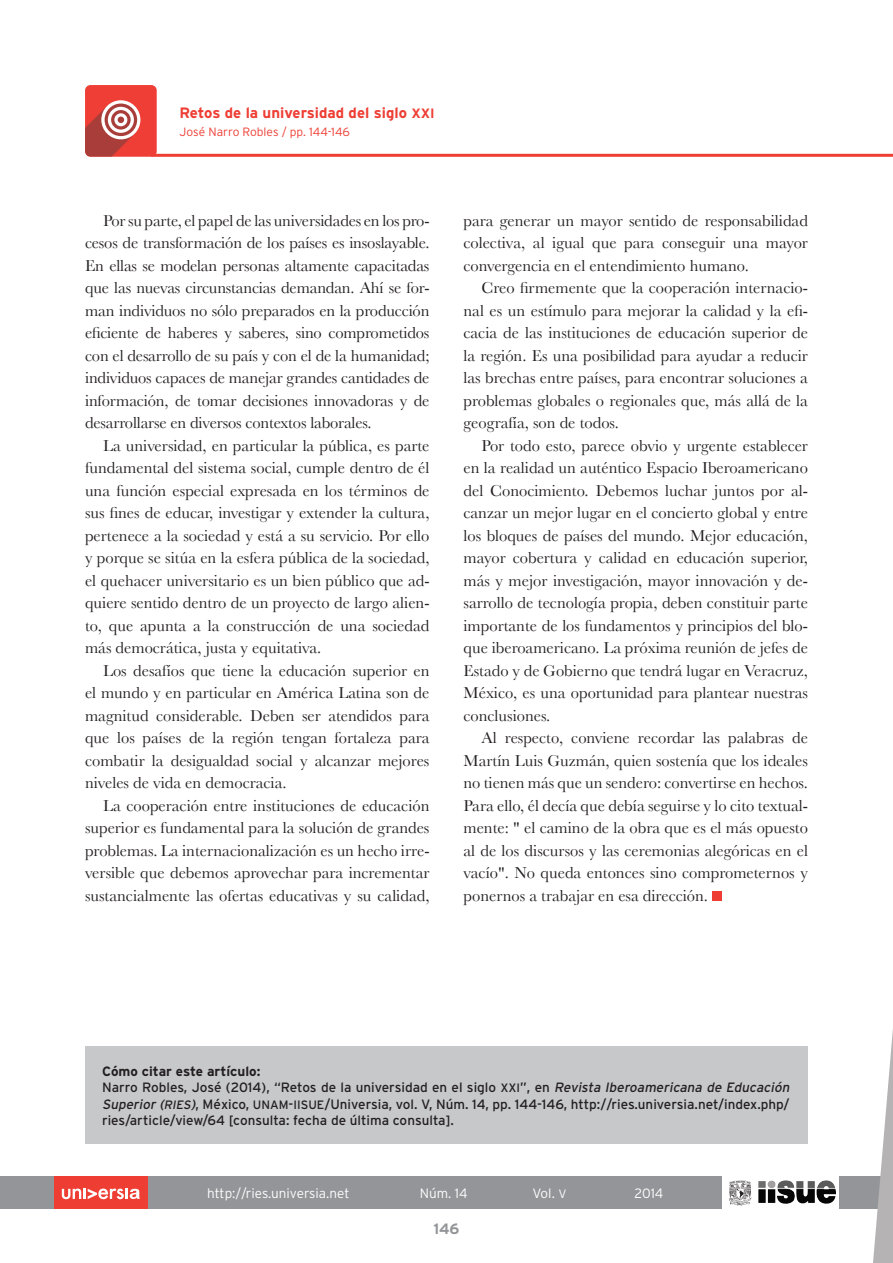
<style>
.page{position:relative;width:893px;height:1263px;background:#fff}
.page>*{position:absolute;margin:0;border:0;box-sizing:border-box;transform-origin:0 0}
.t1{font:16.5px/22.5px "Baskerville";color:#231f20;text-align:justify}
.t2{font:700 15px "Interstate";color:#ee3e34}
.t3{font:700 15px "Interstate";color:#939598}
.t4{font:13.5px/16.5px "Interstate";color:#231f20}
.t5{font:300 13.5px "Interstate";color:#fff}
.t6{font:700 13.5px "Interstate";color:#231f20}
.t7{font:300 12px "Interstate";color:#ee3e34}
.s1{font-family:"Interstate Bold SC900";font-weight:400;font-size:13.5px}
.s2{font-family:"Interstate Regular SC900";font-size:12.15px}
.s3{font-style:italic}
.s4{font-family:"Interstate Regular SC900";font-style:italic;font-size:12.15px}
.s5{font-family:"Interstate Regular SC900"}
.s6{font-family:"Interstate Light SC900";font-weight:400;font-size:12.15px}
</style>
<div class="page">
<div style="left:0;top:1177px;width:893px;height:32px;background:#939598"></div>
<div style="left:54px;top:1177px;width:94px;height:32px;background:#ee3e34"></div>
<svg style="left:62px;top:1188px;width:78px;height:11px"></svg>
<div style="left:723px;top:1177px;width:116px;height:32px;background:#fff"></div>
<img style="left:758px;top:1180px;width:78px;height:24px">
<svg style="left:729px;top:1180px;width:22px;height:25px"></svg>
<hr style="left:151px;top:154px;width:742px;height:3px;background:#ee3e34">
<div style="left:85px;top:85px;width:72px;height:72px;background:#ee3e35;border-radius:5px"></div>
<svg style="left:85px;top:100px;width:55px;height:57px"></svg>
<div style="left:712px;top:892px;width:9px;height:9px;background:#ee3e34"></div>
<div style="left:85px;top:1046px;width:723px;height:98px;background:#c7c8ca"></div>
<svg style="left:873px;top:1029px;width:20px;height:234px"></svg>
<p class="t2" style="left:180px;top:104px;width:257px">Retos de la universidad del siglo <span class="s1">xxi</span></p>
<p class="t7" style="left:180px;top:125px;width:172px">José Narro Robles / pp. 144-146</p>
<p class="t1" style="left:85px;top:209px;width:346px;text-indent:18px">Por su parte, el papel de las universidades en los pro&shy;cesos de transformación de los países es insoslayable.<br>En ellas se modelan personas altamente capacitadas que las nuevas circunstancias demandan. Ahí se for&shy;man individuos no sólo preparados en la producción eficiente de haberes y saberes, sino comprometidos con el desarrollo de su país y con el de la humanidad; individuos capaces de manejar grandes cantidades de información, de tomar decisiones innovadoras y de desarrollarse en diversos contextos laborales.</p>
<p class="t1" style="left:85px;top:434px;width:346px;text-indent:18px">La universidad, en particular la pública, es parte fundamental del sistema social, cumple dentro de él una función especial expresada en los términos de sus fines de educar, investigar y extender la cultura, pertenece a la sociedad y está a su servicio. Por ello y porque se sitúa en la esfera pública de la sociedad, el quehacer universitario es un bien público que ad&shy;quiere sentido dentro de un proyecto de largo alien&shy;to, que apunta a la construcción de una sociedad más democrática, justa y equitativa.</p>
<p class="t1" style="left:85px;top:659px;width:346px;text-indent:18px">Los desafíos que tiene la educación superior en el mundo y en particular en América Latina son de magnitud considerable. Deben ser atendidos para que los países de la región tengan fortaleza para combatir la desigualdad social y alcanzar mejores niveles de vida en democracia.</p>
<p class="t1" style="left:85px;top:794px;width:346px;text-indent:18px">La cooperación entre instituciones de educación superior es fundamental para la solución de grandes problemas. La internacionalización es un hecho irre&shy;versible que debemos aprovechar para incrementar sustancialmente las ofertas educativas y su calidad,</p>
<p class="t1" style="left:463px;top:209px;width:346px">para generar un mayor sentido de responsabilidad colectiva, al igual que para conseguir una mayor convergencia en el entendimiento humano.</p>
<p class="t1" style="left:463px;top:276px;width:346px;text-indent:18px">Creo firmemente que la cooperación internacio&shy;nal es un estímulo para mejorar la calidad y la efi&shy;cacia de las instituciones de educación superior de la región. Es una posibilidad para ayudar a reducir las brechas entre países, para encontrar soluciones a problemas globales o regionales que, más allá de la geografía, son de todos.</p>
<p class="t1" style="left:463px;top:434px;width:346px;text-indent:18px">Por todo esto, parece obvio y urgente establecer en la realidad un auténtico Espacio Iberoamericano del Conocimiento. Debemos luchar juntos por al&shy;canzar un mejor lugar en el concierto global y entre los bloques de países del mundo. Mejor educación, mayor cobertura y calidad en educación superior, más y mejor investigación, mayor innovación y de&shy;sarrollo de tecnología propia, deben constituir parte importante de los fundamentos y principios del blo&shy;que iberoamericano. La próxima reunión de jefes de Estado y de Gobierno que tendrá lugar en Veracruz, México, es una oportunidad para plantear nuestras conclusiones.</p>
<p class="t1" style="left:463px;top:726px;width:346px;text-indent:18px">Al respecto, conviene recordar las palabras de Martín Luis Guzmán, quien sostenía que los ideales no tienen más que un sendero: convertirse en hechos.<br>Para ello, él decía que debía seguirse y lo cito textual&shy;mente: " el camino de la obra que es el más opuesto al de los discursos y las ceremonias alegóricas en el vacío". No queda entonces sino comprometernos y ponernos a trabajar en esa dirección.</p>
<p class="t6" style="left:102px;top:1063px;width:160px">Cómo citar este artículo:</p>
<p class="t4" style="left:102px;top:1079px;width:692px">Narro Robles, José (2014), “Retos de la universidad en el siglo <span class="s2">XXI</span>”, en <span class="s3">Revista Iberoamericana de Educación<br>Superior (</span><span class="s4">RIES</span><span class="s3">)</span>, México, <span class="s2">UNAM</span><span class="s5">-</span><span class="s2">IISUE</span><span class="s5">/</span>Universia, vol. V, Núm. 14, pp. 144-146, http://ries.universia.net/index.php/ ries/article/view/64 [consulta: fecha de última consulta].</p>
<p class="t5" style="left:207px;top:1186px;width:144px">http://ries.universia.net</p>
<p class="t5" style="left:420px;top:1186px;width:49px">Núm. 14</p>
<p class="t5" style="left:532px;top:1186px;width:36px">Vol. <span class="s6">v</span></p>
<p class="t5" style="left:635px;top:1186px;width:30px">2014</p>
<p class="t3" style="left:433px;top:1220px;width:28px">146</p>
</div>
